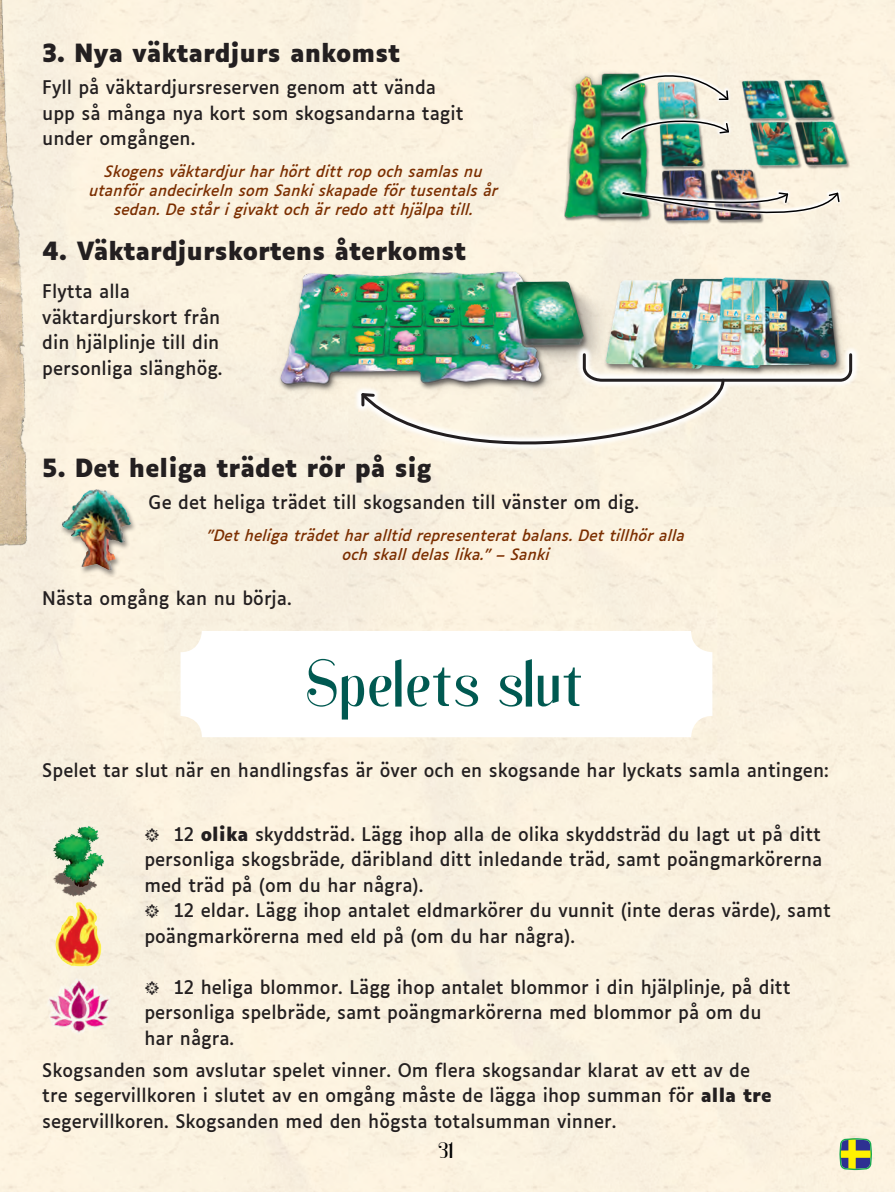
<style>
.page{position:relative;width:895px;height:1192px;background:#fff}
.page>*{position:absolute;margin:0;border:0;box-sizing:border-box;transform-origin:0 0}
.t1{font:90px "Natural Regular Jere";color:#005951}
.t2{font:30px "Natural Regular Jere";color:#000001}
.t3{font:700 24px "Luciole";color:#231f20}
.t4{font:18px/25.5px "Luciole";color:#231f20}
.t5{font:italic 15px/19.2px "Luciole";color:#7b2e00;text-align:center}
.s1{font-family:"Minion Pro Disp"}
.s2{font-weight:700}
</style>
<div class="page">
<div style="left:0;top:0;width:894px;height:1192px;background:#faf2e0"></div>
<img style="left:0;top:0;width:30px;height:551px">
<img style="left:559px;top:0;width:312px;height:298px">
<img style="left:255px;top:243px;width:612px;height:171px">
<img style="left:49px;top:474px;width:100px;height:109px">
<svg style="left:839px;top:1138px;width:32px;height:32px"></svg>
<img style="left:353px;top:345px;width:506px;height:107px">
<svg style="left:358px;top:352px;width:495px;height:129px"></svg>
<div style="left:180px;top:631px;width:532px;height:106px;background:#fff;border-radius:21px"></div>
<img style="left:42px;top:826px;width:73px;height:216px">
<img style="left:616px;top:59px;width:227px;height:177px">
<p class="t3" style="left:42px;top:40px;width:359px">3. Nya väktardjurs ankomst</p>
<p class="t4" style="left:42px;top:73px;width:423px">Fyll på väktardjursreserven genom att vända upp så många nya kort som skogsandarna tagit under omgången.</p>
<p class="t5" style="left:89px;top:161px;width:410px">Skogens väktardjur har hört ditt rop och samlas nu utanför andecirkeln som Sanki skapade för tusentals år sedan. De står i givakt och är redo att hjälpa till.</p>
<p class="t3" style="left:42px;top:238px;width:425px">4. Väktardjurskortens återkomst</p>
<p class="t4" style="left:42px;top:277px;width:182px">Flytta alla väktardjurskort från din hjälplinje till din personliga slänghög.</p>
<p class="t3" style="left:42px;top:455px;width:390px">5. Det heliga trädet rör på sig</p>
<p class="t4" style="left:149px;top:488px;width:492px">Ge det heliga trädet till skogsanden till vänster om dig.</p>
<p class="t5" style="left:207px;top:524px;width:479px">”Det heliga trädet har alltid representerat balans. Det tillhör alla och skall delas lika.” – Sanki</p>
<p class="t4" style="left:42px;top:583px;width:251px">Nästa omgång kan nu börja.</p>
<p class="t1" style="left:307px;top:640px;width:280px">Spelets slut</p>
<p class="t4" style="left:42px;top:756px;width:788px">Spelet tar slut när en handlingsfas är över och en skogsande har lyckats samla antingen:</p>
<p class="t4" style="left:144px;top:819px;width:679px;text-align:justify"><span class="s1">ӵ</span> 12 <span class="s2">olika</span> skyddsträd. Lägg ihop alla de olika skyddsträd du lagt ut på ditt personliga skogsbräde, däribland ditt inledande träd, samt poängmarkörerna med träd på (om du har några).</p>
<p class="t4" style="left:144px;top:896px;width:688px"><span class="s1">ӵ</span> 12 eldar. Lägg ihop antalet eldmarkörer du vunnit (inte deras värde), samt poängmarkörerna med eld på (om du har några).</p>
<p class="t4" style="left:144px;top:973px;width:647px"><span class="s1">ӵ</span> 12 heliga blommor. Lägg ihop antalet blommor i din hjälplinje, på ditt personliga spelbräde, samt poängmarkörerna med blommor på om du har några.</p>
<p class="t4" style="left:42px;top:1055px;width:730px">Skogsanden som avslutar spelet vinner. Om flera skogsandar klarat av ett av de tre segervillkoren i slutet av en omgång måste de lägga ihop summan för <span class="s2">alla tre </span>segervillkoren. Skogsanden med den högsta totalsumman vinner.</p>
<h2 class="t2" style="left:438px;top:1136px;width:17px">31</h2>
</div>
